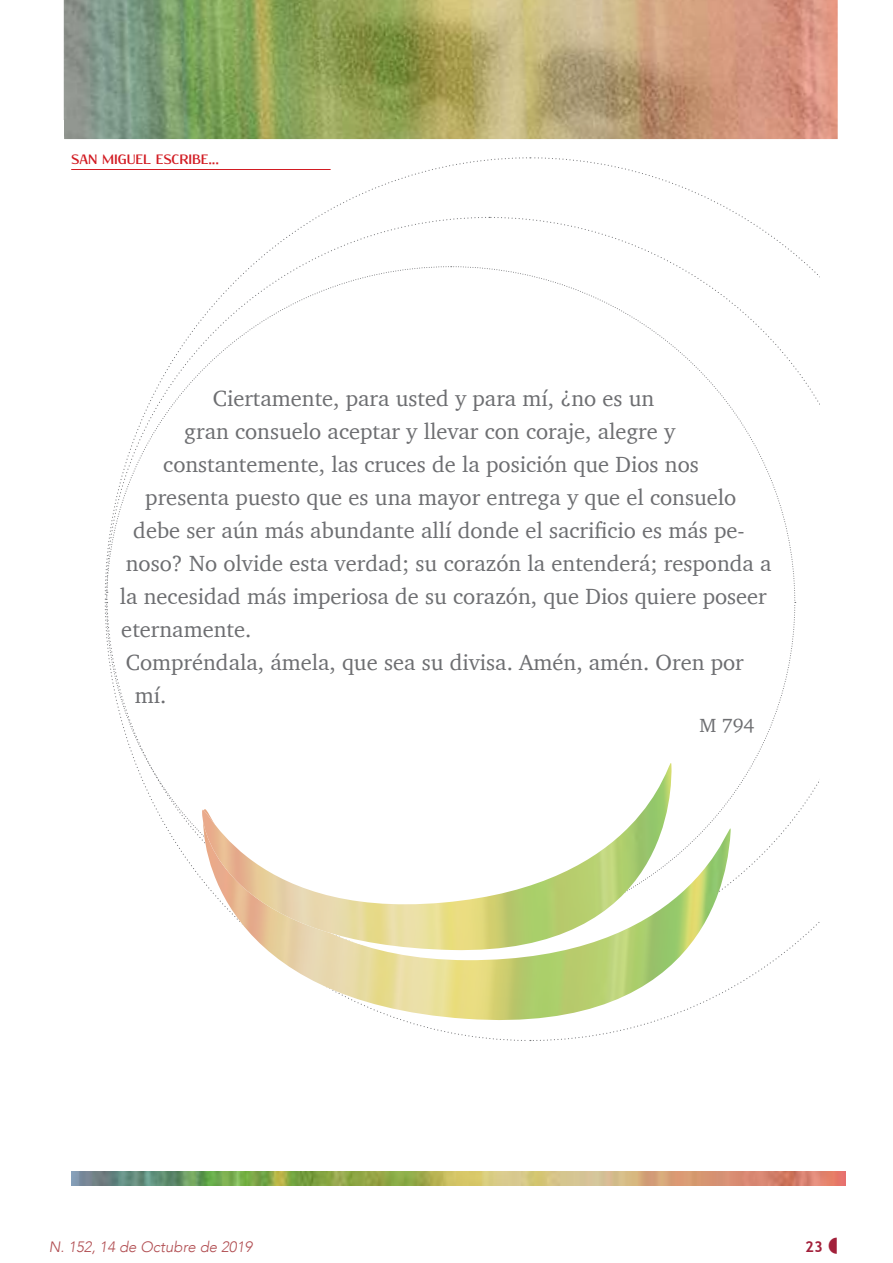
<style>
.page{position:relative;width:893px;height:1263px;background:#fff}
.page>*{position:absolute;margin:0;border:0;box-sizing:border-box;transform-origin:0 0}
.t1{font:22.5px "Charter";color:#6d6e71}
.t2{font:19.5px "Charter";color:#6d6e71}
.t3{font:italic 300 15px "Avenir";color:#b14e52}
.t4{font:700 15px "Resagokr";letter-spacing:-.005em;color:#d21c23}
.t5{font:700 15px "Trebuchet MS";color:#a2203a}
</style>
<div class="page">
<img style="left:71px;top:1171px;width:774px;height:14px">
<svg style="left:451px;top:266px;width:344px;height:335px"></svg>
<svg style="left:106px;top:266px;width:343px;height:333px"></svg>
<svg style="left:106px;top:604px;width:95px;height:274px"></svg>
<hr style="left:71px;top:169px;width:260px;height:1px;background:#d21c23">
<img style="left:273px;top:809px;width:459px;height:227px">
<img style="left:202px;top:763px;width:470px;height:192px">
<img style="left:64px;top:0;width:774px;height:139px">
<p class="t4" style="left:71px;top:152px;width:149px">SAN MIGUEL ESCRIBE...</p>
<p class="t1" style="left:213px;top:379px;width:443px">Ciertamente, para usted y para mí, ¿no es un</p>
<p class="t1" style="left:184px;top:412px;width:492px">gran consuelo aceptar y llevar con coraje, alegre y</p>
<p class="t1" style="left:163px;top:445px;width:537px">constantemente, las cruces de la posición que Dios nos</p>
<p class="t1" style="left:145px;top:478px;width:593px">presenta puesto que es una mayor entrega y que el consuelo</p>
<p class="t1" style="left:133px;top:511px;width:613px">debe ser aún más abundante allí donde el sacrificio es más pe-</p>
<p class="t1" style="left:126px;top:544px;width:647px">noso? No olvide esta verdad; su corazón la entenderá; responda a</p>
<p class="t1" style="left:120px;top:577px;width:649px">la necesidad más imperiosa de su corazón, que Dios quiere poseer</p>
<p class="t1" style="left:121px;top:610px;width:132px">eternamente.</p>
<p class="t1" style="left:126px;top:643px;width:620px">Compréndala, ámela, que sea su divisa. Amén, amén. Oren por</p>
<p class="t1" style="left:135px;top:676px;width:33px">mí.</p>
<p class="t2" style="left:699px;top:708px;width:56px">M 794</p>
<p class="t3" style="left:49px;top:1238px;width:205px">N. 152, 14 de Octubre de 2019</p>
<p class="t5" style="left:805px;top:1237px;width:19px">23</p>
</div>
